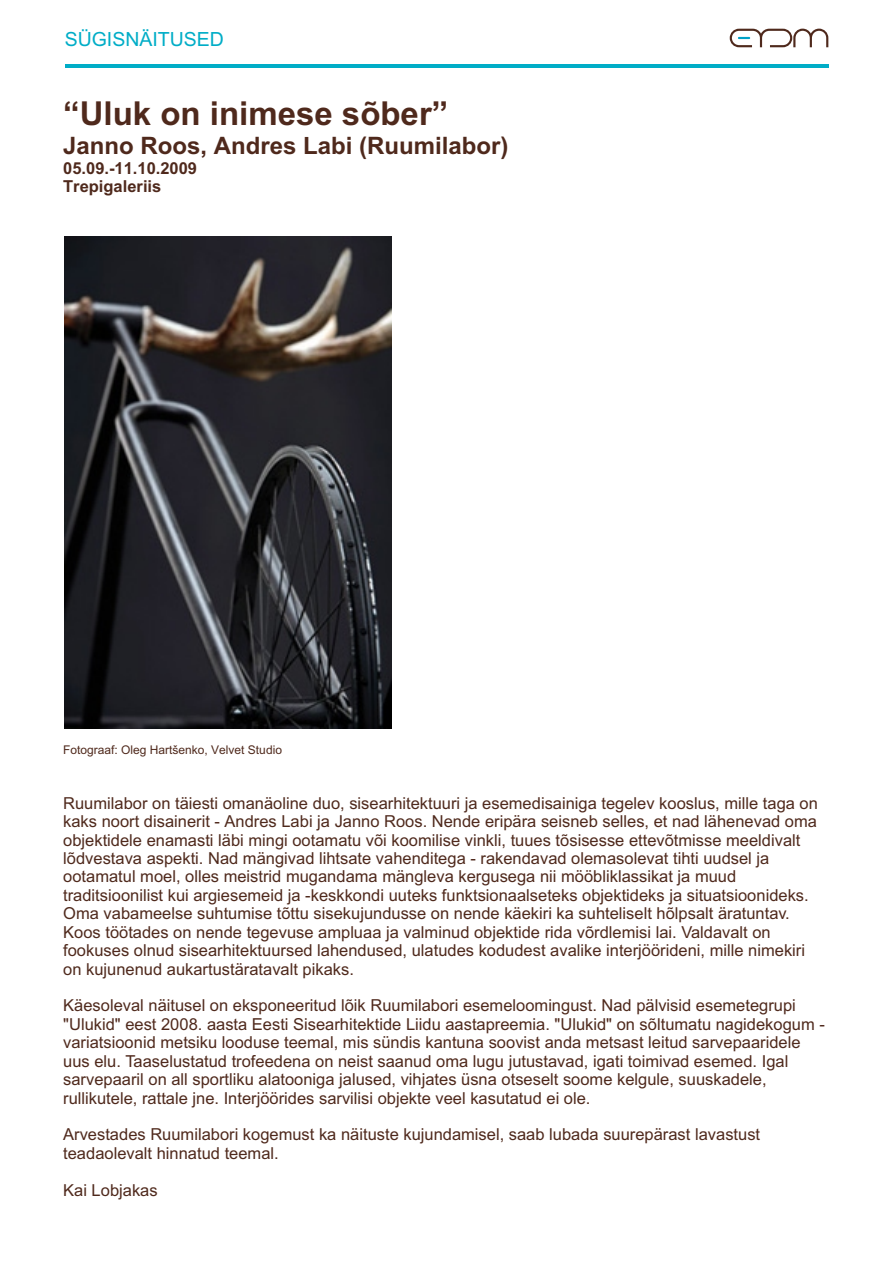
<style>
.page{position:relative;width:894px;height:1263px;background:#fff}
.page>*{position:absolute;margin:0;border:0;box-sizing:border-box;transform-origin:0 0}
.t1{font:700 33px "Arial";color:#4f291c}
.t2{font:700 24px "Arial";color:#4f291c}
.t3{font:19.5px "Arial";color:#00adc7}
.t4{font:16.5px/18.5px "Arial";color:#4f291c}
.t5{font:700 16.5px/18.5px "Arial";color:#4f291c}
.t6{font:12px "Arial";color:#4f291c}
</style>
<div class="page">
<svg style="left:730px;top:29px;width:98px;height:18px"></svg>
<hr style="left:65px;top:64px;width:763px;height:4px;background:#00adc7">
<img style="left:65px;top:236px;width:327px;height:492px">
<p class="t3" style="left:65px;top:32px;width:161px">SÜGISNÄITUSED</p>
<h1 class="t1" style="left:63px;top:101px;width:387px">“Uluk on inimese sõber”</h1>
<h2 class="t2" style="left:63px;top:136px;width:447px">Janno Roos, Andres Labi (Ruumilabor)</h2>
<p class="t5" style="left:63px;top:160px;width:135px">05.09.-11.10.2009<br>Trepigaleriis</p>
<p class="t6" style="left:63px;top:746px;width:220px">Fotograaf: Oleg Hartšenko, Velvet Studio</p>
<p class="t4" style="left:63px;top:795px;width:756px">Ruumilabor on täiesti omanäoline duo, sisearhitektuuri ja esemedisainiga tegelev kooslus, mille taga on kaks noort disainerit - Andres Labi ja Janno Roos. Nende eripära seisneb selles, et nad lähenevad oma objektidele enamasti läbi mingi ootamatu või koomilise vinkli, tuues tõsisesse ettevõtmisse meeldivalt lõdvestava aspekti. Nad mängivad lihtsate vahenditega - rakendavad olemasolevat tihti uudsel ja ootamatul moel, olles meistrid mugandama mängleva kergusega nii mööbliklassikat ja muud traditsioonilist kui argiesemeid ja -keskkondi uuteks funktsionaalseteks objektideks ja situatsioonideks.<br>Oma vabameelse suhtumise tõttu sisekujundusse on nende käekiri ka suhteliselt hõlpsalt äratuntav.<br>Koos töötades on nende tegevuse ampluaa ja valminud objektide rida võrdlemisi lai. Valdavalt on fookuses olnud sisearhitektuursed lahendused, ulatudes kodudest avalike interjöörideni, mille nimekiri on kujunenud aukartustäratavalt pikaks.</p>
<p class="t4" style="left:63px;top:998px;width:763px">Käesoleval näitusel on eksponeeritud lõik Ruumilabori esemeloomingust. Nad pälvisid esemetegrupi "Ulukid" eest 2008. aasta Eesti Sisearhitektide Liidu aastapreemia. "Ulukid" on sõltumatu nagidekogum - variatsioonid metsiku looduse teemal, mis sündis kantuna soovist anda metsast leitud sarvepaaridele uus elu. Taaselustatud trofeedena on neist saanud oma lugu jutustavad, igati toimivad esemed. Igal sarvepaaril on all sportliku alatooniga jalused, vihjates üsna otseselt soome kelgule, suuskadele, rullikutele, rattale jne. Interjöörides sarvilisi objekte veel kasutatud ei ole.</p>
<p class="t4" style="left:63px;top:1127px;width:698px">Arvestades Ruumilabori kogemust ka näituste kujundamisel, saab lubada suurepärast lavastust teadaolevalt hinnatud teemal.</p>
<p class="t4" style="left:63px;top:1182px;width:96px">Kai Lobjakas</p>
</div>
